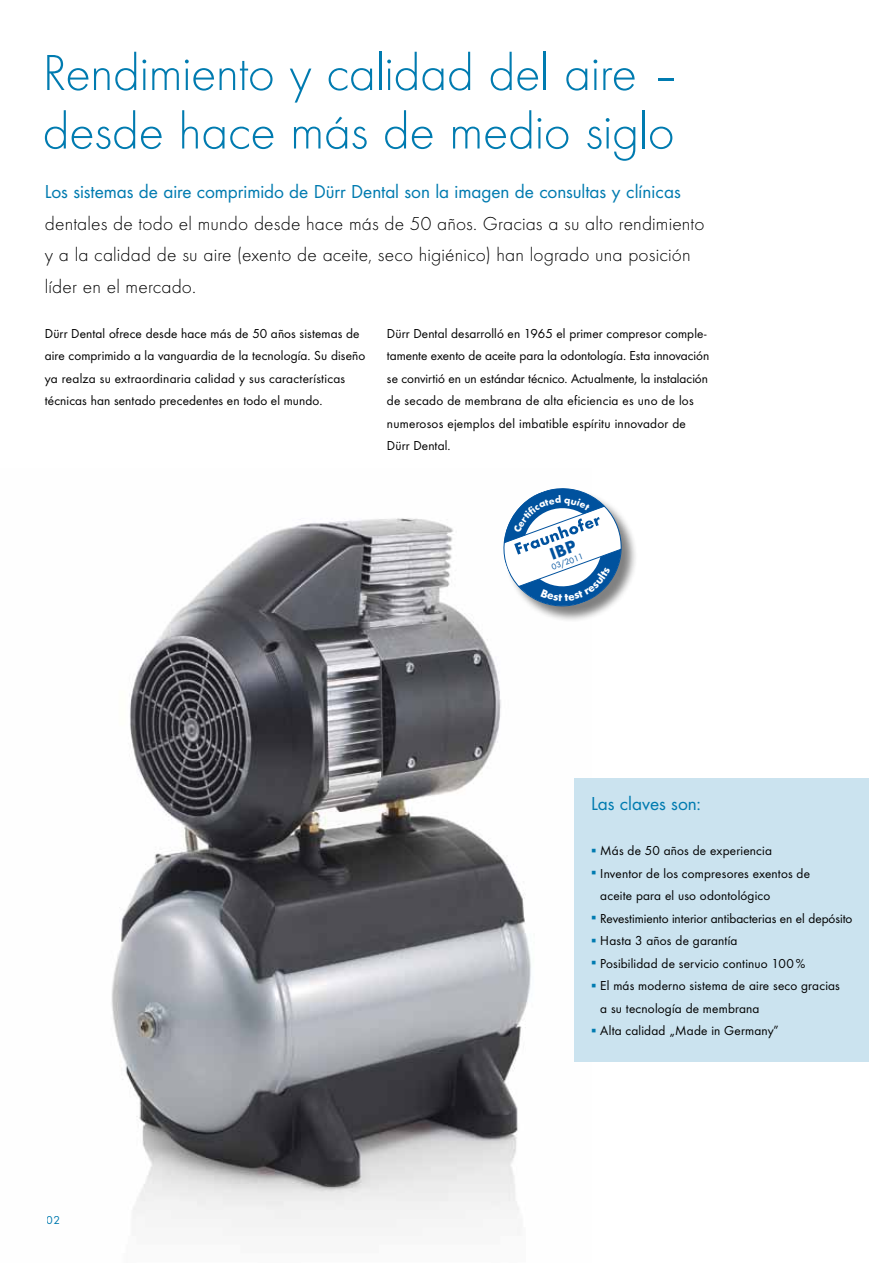
<style>
.page{position:relative;width:893px;height:1263px;background:#fff}
.page>*{position:absolute;margin:0;border:0;box-sizing:border-box;transform-origin:0 0}
.t1{font:300 52.5px/58.5px "Futura TOT";letter-spacing:-.01em;color:#007bb0}
.t2{font:300 19.5px/31.5px "Futura TOT";letter-spacing:.005em;color:#000}
.t3{font:19.5px "Futura TOT Boo";color:#007bb0}
.t4{font:13.5px/22.5px "Futura TOT Boo";letter-spacing:.01em;color:#000}
.t5{font:12px "Futura TOT Boo";color:#007bb0}
.t6{font:8.7px "Futura TOT Boo";color:#00529e}
.s1{color:#007bb0}
</style>
<div class="page">
<img style="left:111px;top:518px;width:420px;height:710px">
<div style="left:574px;top:778px;width:295px;height:284px;background:#cbe3ef"></div>
<div style="left:504px;top:489px;width:134px;height:134px;background:#000;opacity:.5"></div>
<svg style="left:495px;top:488px;width:134px;height:126px"></svg>
<h1 class="t1" style="left:43px;top:44px;width:639px">Rendimiento y calidad del aire – desde hace más de medio siglo</h1>
<h2 class="t3" style="left:45px;top:180px;width:638px">Los sistemas de aire comprimido de Dürr Dental son la imagen de consultas y clínicas</h2>
<h2 class="t2" style="left:45px;top:207px;width:661px">dentales de todo el mundo desde hace más de 50 años. Gracias a su alto rendimiento y a la calidad de su aire (exento de aceite, seco higiénico) han logrado una posición líder en el mercado.</h2>
<p class="t4" style="left:45px;top:322px;width:322px">Dürr Dental ofrece desde hace más de 50 años sistemas de aire comprimido a la vanguardia de la tecnología. Su diseño ya realza su extraordinaria calidad y sus características técnicas han sentado precedentes en todo el mundo.</p>
<p class="t4" style="left:387px;top:322px;width:324px">Dürr Dental desarrolló en 1965 el primer compresor comple&shy;tamente exento de aceite para la odontología. Esta innovación se convirtió en un estándar técnico. Actualmente, la instalación de secado de membrana de alta eficiencia es uno de los numerosos ejemplos del imbatible espíritu innovador de Dürr Dental.</p>
<p class="t5" style="left:47px;top:1213px;width:15px">02</p>
<p class="t6" style="left:550px;top:562px;width:35px;rotate:-20deg">03/2011</p>
<h2 class="t3" style="left:591px;top:792px;width:111px">Las claves son:</h2>
<p class="t4" style="left:591px;top:839px;width:182px"><span class="s1">▪</span> Más de 50 años de experiencia</p>
<p class="t4" style="left:600px;top:862px;width:211px;text-indent:-9px"><span class="s1">▪</span> Inventor de los compresores exentos de aceite para el uso odontológico</p>
<p class="t4" style="left:591px;top:907px;width:263px"><span class="s1">▪</span> Revestimiento interior antibacterias en el depósito</p>
<p class="t4" style="left:591px;top:929px;width:148px"><span class="s1">▪</span> Hasta 3 años de garantía</p>
<p class="t4" style="left:591px;top:952px;width:216px"><span class="s1">▪</span> Posibilidad de servicio continuo 100%</p>
<p class="t4" style="left:600px;top:974px;width:241px;text-indent:-9px"><span class="s1">▪</span> El más moderno sistema de aire seco gracias a su tecnología de membrana</p>
<p class="t4" style="left:591px;top:1019px;width:189px"><span class="s1">▪</span> Alta calidad „Made in Germany″</p>
</div>
